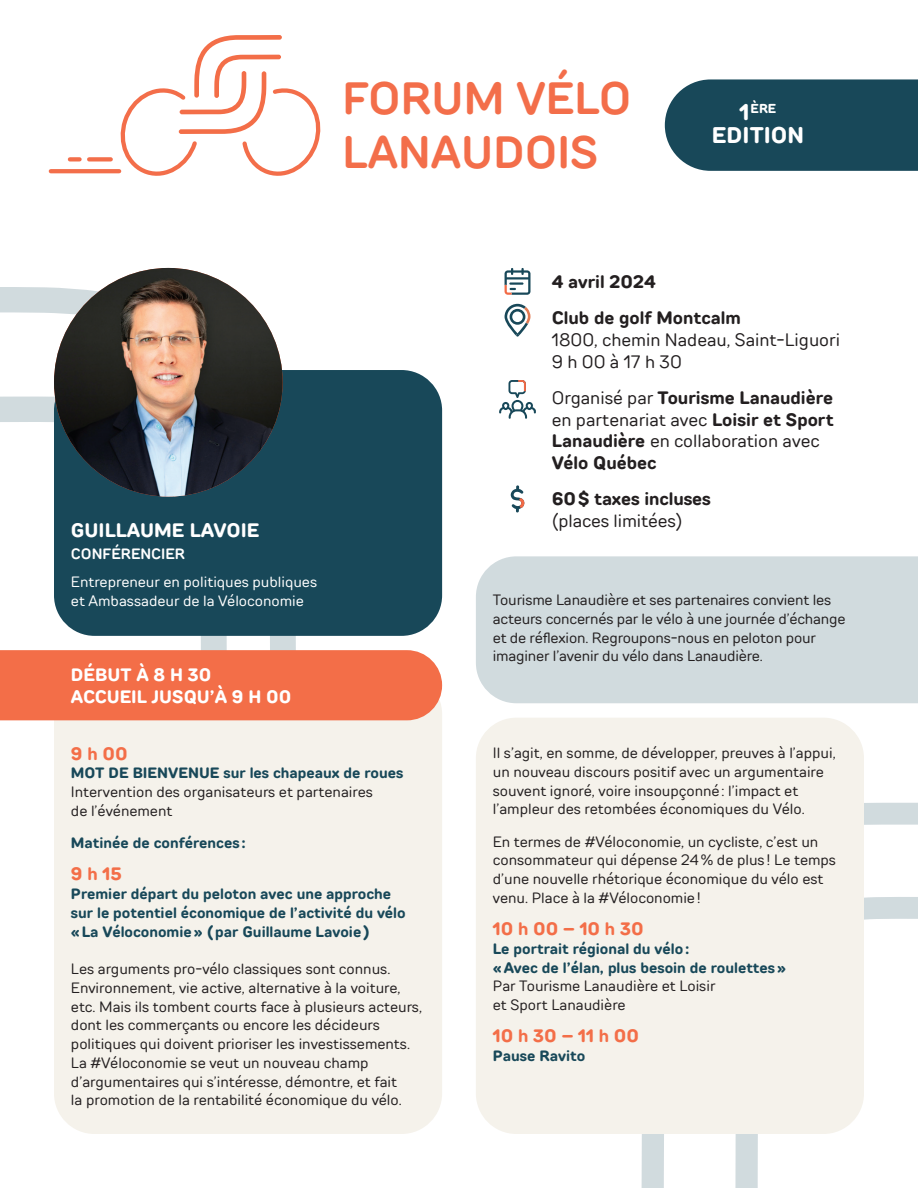
<style>
.page{position:relative;width:918px;height:1188px;background:#fff}
.page>*{position:absolute;margin:0;border:0;box-sizing:border-box;transform-origin:0 0}
.t1{font:600 45.3px/54.3px "TT Rounds Neue";color:#f36e4a}
.t2{font:700 22.65px "TT Rounds Neue";color:#fff}
.t3{font:700 19.5px "TT Rounds Neue";color:#fff}
.t4{font:18px/21.6px "TT Rounds Neue";color:#231f20}
.t5{font:700 18px/21.6px "TT Rounds Neue";color:#231f20}
.t6{font:700 18px "TT Rounds Neue";color:#f36e48}
.t7{font:700 18px/21.6px "TT Rounds Neue";color:#fff}
.t8{font:15px/18.8px "TT Rounds Neue";color:#231f20}
.t9{font:700 15px/18.8px "TT Rounds Neue";color:#184859}
.t10{font:15px/18.8px "TT Rounds Neue";color:#fff}
.t11{font:600 15px "TT Rounds Neue";color:#fff}
.t12{font:700 13.05px "TT Rounds Neue";color:#fff}
.s1{font-size:22.65px}
.s2{font-weight:400}
.s3{font-weight:700}
</style>
<div class="page">
<svg style="left:0;top:287px;width:296px;height:434px"></svg>
<div style="left:54px;top:370px;width:388px;height:266px;background:#184859;border-radius:40px"></div>
<svg style="left:642px;top:803px;width:276px;height:385px"></svg>
<div style="left:665px;top:79px;width:253px;height:92px;background:#184859"></div>
<div style="left:476px;top:556px;width:442px;height:147px;background:#d1dbde"></div>
<svg style="left:48px;top:35px;width:273px;height:141px"></svg>
<div style="left:54px;top:674px;width:388px;height:460px;background:#f5f2eb;border-radius:40px"></div>
<div style="left:476px;top:718px;width:388px;height:416px;background:#f5f2eb;border-radius:40px"></div>
<div style="left:0;top:650px;width:442px;height:70px;background:#f36e48"></div>
<img style="left:54px;top:268px;width:229px;height:229px;border-radius:114px">
<svg style="left:505px;top:268px;width:26px;height:27px"></svg>
<svg style="left:505px;top:304px;width:26px;height:33px"></svg>
<svg style="left:499px;top:380px;width:37px;height:39px"></svg>
<svg style="left:510px;top:485px;width:14px;height:28px"></svg>
<p class="t1" style="left:343px;top:71px;width:290px">FORUM VÉLO<br>LANAUDOIS</p>
<p class="t12" style="left:740px;top:100px;width:38px"><span class="s1">1</span>ÈRE</p>
<p class="t2" style="left:712px;top:120px;width:94px">EDITION</p>
<p class="t3" style="left:71px;top:517px;width:190px">GUILLAUME LAVOIE</p>
<p class="t11" style="left:71px;top:544px;width:116px">CONFÉRENCIER</p>
<p class="t10" style="left:71px;top:572px;width:248px">Entrepreneur en politiques publiques et Ambassadeur de la Véloconomie</p>
<p class="t7" style="left:71px;top:664px;width:222px">DÉBUT À 8 H 30<br>ACCUEIL JUSQU’À 9 H 00</p>
<p class="t5" style="left:552px;top:271px;width:106px">4 avril 2024</p>
<p class="t5" style="left:552px;top:308px;width:191px">Club de golf Montcalm</p>
<p class="t4" style="left:552px;top:329px;width:290px">1800, chemin Nadeau, Saint-Liguori</p>
<p class="t4" style="left:552px;top:350px;width:132px">9 h 00 à 17 h 30</p>
<p class="t5" style="left:552px;top:387px;width:283px"><span class="s2">Organisé par</span> Tourisme Lanaudière</p>
<p class="t4" style="left:552px;top:408px;width:283px">en partenariat avec <span class="s3">Loisir et Sport<br>Lanaudière</span> en collaboration avec<br><span class="s3">Vélo Québec</span></p>
<p class="t5" style="left:552px;top:488px;width:161px">60$ taxes incluses <span class="s2">(places limitées)</span></p>
<p class="t8" style="left:493px;top:590px;width:354px">Tourisme Lanaudière et ses partenaires convient les acteurs concernés par le vélo à une journée d’échange et de réflexion. Regroupons-nous en peloton pour imaginer l’avenir du vélo dans Lanaudière.</p>
<p class="t6" style="left:71px;top:741px;width:58px">9 h 00</p>
<p class="t9" style="left:71px;top:764px;width:334px">MOT DE BIENVENUE sur les chapeaux de roues</p>
<p class="t8" style="left:71px;top:782px;width:304px">Intervention des organisateurs et partenaires de l’événement</p>
<p class="t9" style="left:71px;top:834px;width:176px">Matinée de conférences :</p>
<p class="t6" style="left:71px;top:862px;width:53px">9 h 15</p>
<p class="t9" style="left:71px;top:885px;width:336px">Premier départ du peloton avec une approche sur le potentiel économique de l’activité du vélo</p>
<p class="t9" style="left:71px;top:922px;width:301px">«La Véloconomie» (par Guillaume Lavoie)</p>
<p class="t8" style="left:71px;top:959px;width:353px">Les arguments pro-vélo classiques sont connus.<br>Environnement, vie active, alternative à la voiture, etc. Mais ils tombent courts face à plusieurs acteurs, dont les commerçants ou encore les décideurs politiques qui doivent prioriser les investissements.<br>La #Véloconomie se veut un nouveau champ d’argumentaires qui s’intéresse, démontre, et fait<br>la promotion de la rentabilité économique du vélo.</p>
<p class="t8" style="left:493px;top:743px;width:344px">Il s’agit, en somme, de développer, preuves à l’appui, un nouveau discours positif avec un argumentaire souvent ignoré, voire insoupçonné: l’impact et l’ampleur des retombées économiques du Vélo.</p>
<p class="t8" style="left:493px;top:832px;width:345px">En termes de #Véloconomie, un cycliste, c’est un consommateur qui dépense 24% de plus ! Le temps d’une nouvelle rhétorique économique du vélo est venu. Place à la #Véloconomie!</p>
<p class="t6" style="left:493px;top:917px;width:152px">10 h 00 – 10 h 30</p>
<p class="t9" style="left:493px;top:939px;width:295px">Le portrait régional du vélo:<br>«Avec de l’élan, plus besoin de roulettes»</p>
<p class="t8" style="left:493px;top:977px;width:224px">Par Tourisme Lanaudière et Loisir et Sport Lanaudière</p>
<p class="t6" style="left:493px;top:1024px;width:148px">10 h 30 – 11 h 00</p>
<p class="t9" style="left:493px;top:1047px;width:94px">Pause Ravito</p>
</div>
